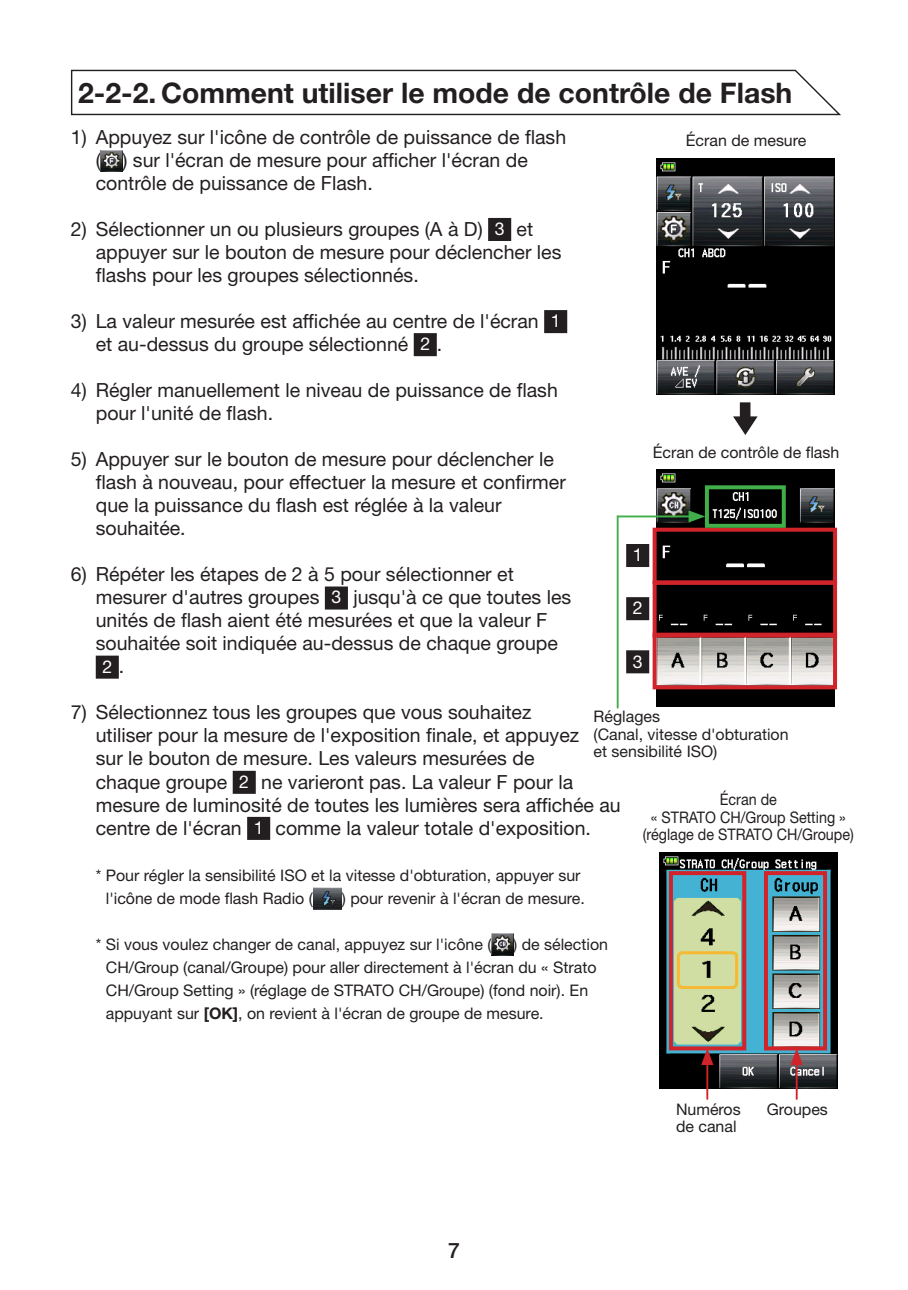
<style>
.page{position:relative;width:908px;height:1290px;background:#fff}
.page>*{position:absolute;margin:0;border:0;box-sizing:border-box;transform-origin:0 0}
.B_Head2{font:700 28.25px "Helvetica Neue LT Std";color:#231f20}
.t1{font:500 21.25px "Helvetica Neue LT Std";color:#231f20}
._00_body{font:19.5px/23px "Helvetica Neue LT Std";color:#231f20}
.t2{font:17.75px "Helvetica Neue LT Std";color:#fff}
._00_body_indent{font:16px/23px "Helvetica Neue LT Std";color:#231f20}
._01_Caps_10Q{font:16px/17.8px "Helvetica Neue LT Std";color:#231f20}
._01_Caps_10Q-2{font:16px/17.8px "Helvetica Neue LT Std";color:#231f20;text-align:center;scale:.9 1}
.s1{font-size:19.5px;color:#231f20}
.s2{font-weight:700}
</style>
<div class="page">
<svg style="left:70px;top:69px;width:771px;height:47px"></svg>
<img style="left:101px;top:151px;width:21px;height:21px">
<div style="left:489px;top:219px;width:21px;height:21px;background:#231f20"></div>
<div style="left:488px;top:218px;width:23px;height:23px;border:2px solid #231f20"></div>
<div style="left:545px;top:311px;width:21px;height:21px;background:#231f20"></div>
<div style="left:544px;top:310px;width:23px;height:23px;border:2px solid #231f20"></div>
<div style="left:414px;top:334px;width:21px;height:21px;background:#231f20"></div>
<div style="left:413px;top:333px;width:23px;height:23px;border:2px solid #231f20"></div>
<div style="left:326px;top:588px;width:20px;height:20px;background:#231f20"></div>
<div style="left:325px;top:586px;width:23px;height:23px;border:2px solid #231f20"></div>
<div style="left:97px;top:657px;width:21px;height:20px;background:#231f20"></div>
<div style="left:96px;top:656px;width:23px;height:23px;border:2px solid #231f20"></div>
<div style="left:234px;top:772px;width:20px;height:21px;background:#231f20"></div>
<div style="left:232px;top:771px;width:24px;height:23px;border:2px solid #231f20"></div>
<div style="left:248px;top:818px;width:21px;height:21px;background:#231f20"></div>
<div style="left:247px;top:817px;width:23px;height:23px;border:2px solid #231f20"></div>
<img style="left:313px;top:888px;width:29px;height:21px">
<img style="left:491px;top:934px;width:22px;height:21px">
<img style="left:659px;top:853px;width:177px;height:236px">
<div style="left:668px;top:871px;width:78px;height:179px;border:4px solid #d1232a"></div>
<div style="left:763px;top:871px;width:63px;height:179px;border:4px solid #d1232a"></div>
<hr style="left:795px;top:1061px;width:2px;height:38px;background:#d1232a">
<svg style="left:790px;top:1048px;width:12px;height:17px"></svg>
<hr style="left:706px;top:1061px;width:2px;height:38px;background:#d1232a">
<svg style="left:701px;top:1048px;width:12px;height:17px"></svg>
<img style="left:656px;top:470px;width:177px;height:236px">
<div style="left:652px;top:633px;width:184px;height:56px;border:4px solid #d1232a"></div>
<div style="left:652px;top:581px;width:184px;height:56px;border:4px solid #d1232a"></div>
<div style="left:652px;top:528px;width:184px;height:56px;border:4px solid #d1232a"></div>
<div style="left:704px;top:485px;width:81px;height:43px;border:4px solid #40ae49"></div>
<img style="left:656px;top:159px;width:177px;height:236px">
<hr style="left:616px;top:515px;width:76px;height:2px;background:#40ae49">
<svg style="left:688px;top:510px;width:17px;height:12px"></svg>
<hr style="left:616px;top:516px;width:2px;height:192px;background:#40ae49">
<div style="left:627px;top:545px;width:20px;height:21px;background:#231f20"></div>
<div style="left:626px;top:544px;width:23px;height:23px;border:2px solid #231f20"></div>
<div style="left:627px;top:598px;width:20px;height:21px;background:#231f20"></div>
<div style="left:626px;top:597px;width:23px;height:23px;border:2px solid #231f20"></div>
<div style="left:627px;top:651px;width:20px;height:21px;background:#231f20"></div>
<div style="left:626px;top:650px;width:23px;height:23px;border:2px solid #231f20"></div>
<svg style="left:733px;top:402px;width:24px;height:33px"></svg>
<p class="B_Head2" style="left:78px;top:75px;width:715px">2-2-2. Comment utiliser le mode de contrôle de Flash</p>
<p class="_00_body" style="left:96px;top:125px;width:471px;text-indent:-25px">1) Appuyez sur l'icône de contrôle de puissance de flash ( ) sur l'écran de mesure pour afficher l'écran de contrôle de puissance de Flash.</p>
<p class="_00_body" style="left:71px;top:217px;width:413px">2) Sélectionner un ou plusieurs groupes (A à D)</p>
<p class="t2" style="left:494px;top:218px;width:11px">3</p>
<p class="_01_Caps_10Q" style="left:685px;top:131px;width:122px">Écran de mesure</p>
<p class="_00_body" style="left:96px;top:217px;width:467px;text-indent:420px">et appuyer sur le bouton de mesure pour déclencher les flashs pour les groupes sélectionnés.</p>
<p class="_00_body" style="left:71px;top:309px;width:469px">3) La valeur mesurée est affichée au centre de l'écran</p>
<p class="t2" style="left:550px;top:310px;width:11px">1</p>
<p class="_00_body" style="left:96px;top:332px;width:314px">et au-dessus du groupe sélectionné</p>
<p class="t2" style="left:420px;top:333px;width:23px">2 <span class="s1">.</span></p>
<p class="_00_body" style="left:96px;top:378px;width:463px;text-indent:-25px">4) Régler manuellement le niveau de puissance de flash pour l'unité de flash.</p>
<p class="_00_body" style="left:96px;top:447px;width:471px;text-indent:-25px">5) Appuyer sur le bouton de mesure pour déclencher le flash à nouveau, pour effectuer la mesure et confirmer que la puissance du flash est réglée à la valeur souhaitée.</p>
<p class="_00_body" style="left:96px;top:562px;width:419px;text-indent:-25px">6) Répéter les étapes de 2 à 5 pour sélectionner et mesurer d'autres groupes</p>
<p class="_01_Caps_10Q" style="left:652px;top:443px;width:188px">Écran de contrôle de flash</p>
<p class="t2" style="left:632px;top:544px;width:11px">1</p>
<p class="_00_body" style="left:96px;top:585px;width:477px;text-indent:257px">jusqu'à ce que toutes les unités de flash aient été mesurées et que la valeur F souhaitée soit indiquée au-dessus de chaque groupe</p>
<p class="t2" style="left:102px;top:656px;width:23px">2 <span class="s1">.</span></p>
<p class="_00_body" style="left:96px;top:701px;width:484px;text-indent:-25px">7) Sélectionnez tous les groupes que vous souhaitez utiliser pour la mesure de l'exposition finale, et appuyez sur le bouton de mesure. Les valeurs mesurées de chaque groupe</p>
<p class="t2" style="left:331px;top:586px;width:11px">3</p>
<p class="t2" style="left:632px;top:597px;width:11px">2</p>
<p class="t2" style="left:632px;top:651px;width:11px">3</p>
<p class="_01_Caps_10Q" style="left:593px;top:707px;width:68px">Réglages</p>
<p class="_01_Caps_10Q" style="left:593px;top:725px;width:196px">(Canal, vitesse d'obturation et sensibilité ISO)</p>
<p class="_00_body" style="left:96px;top:770px;width:526px;text-indent:165px">ne varieront pas. La valeur F pour la mesure de luminosité de toutes les lumières sera affichée au centre de l'écran</p>
<p class="t2" style="left:239px;top:771px;width:11px">2</p>
<p class="_01_Caps_10Q-2" style="left:642px;top:790px;width:236px">Écran de<br>« STRATO CH/Group Setting » (réglage de STRATO CH/Groupe)</p>
<p class="t2" style="left:254px;top:817px;width:11px">1</p>
<p class="_00_body" style="left:275px;top:816px;width:317px">comme la valeur totale d'exposition.</p>
<p class="_00_body_indent" style="left:106px;top:863px;width:476px;text-indent:-10px">* Pour régler la sensibilité ISO et la vitesse d'obturation, appuyer sur l'icône de mode flash Radio (</p>
<p class="_00_body_indent" style="left:342px;top:886px;width:244px">) pour revenir à l'écran de mesure.</p>
<p class="_00_body_indent" style="left:96px;top:932px;width:397px">* Si vous voulez changer de canal, appuyez sur l'icône (</p>
<p class="_00_body_indent" style="left:106px;top:932px;width:503px;text-indent:407px">) de sélection CH/Group (canal/Groupe) pour aller directement à l'écran du « Strato CH/Group Setting » (réglage de STRATO CH/Groupe) (fond noir). En appuyant sur <span class="s2">[OK]</span>, on revient à l'écran de groupe de mesure.</p>
<p class="t1" style="left:448px;top:1238px;width:13px">7</p>
<p class="_01_Caps_10Q" style="left:675px;top:1100px;width:66px">Numéros</p>
<p class="_01_Caps_10Q" style="left:766px;top:1100px;width:63px">Groupes</p>
<p class="_01_Caps_10Q" style="left:675px;top:1117px;width:62px">de canal</p>
</div>
